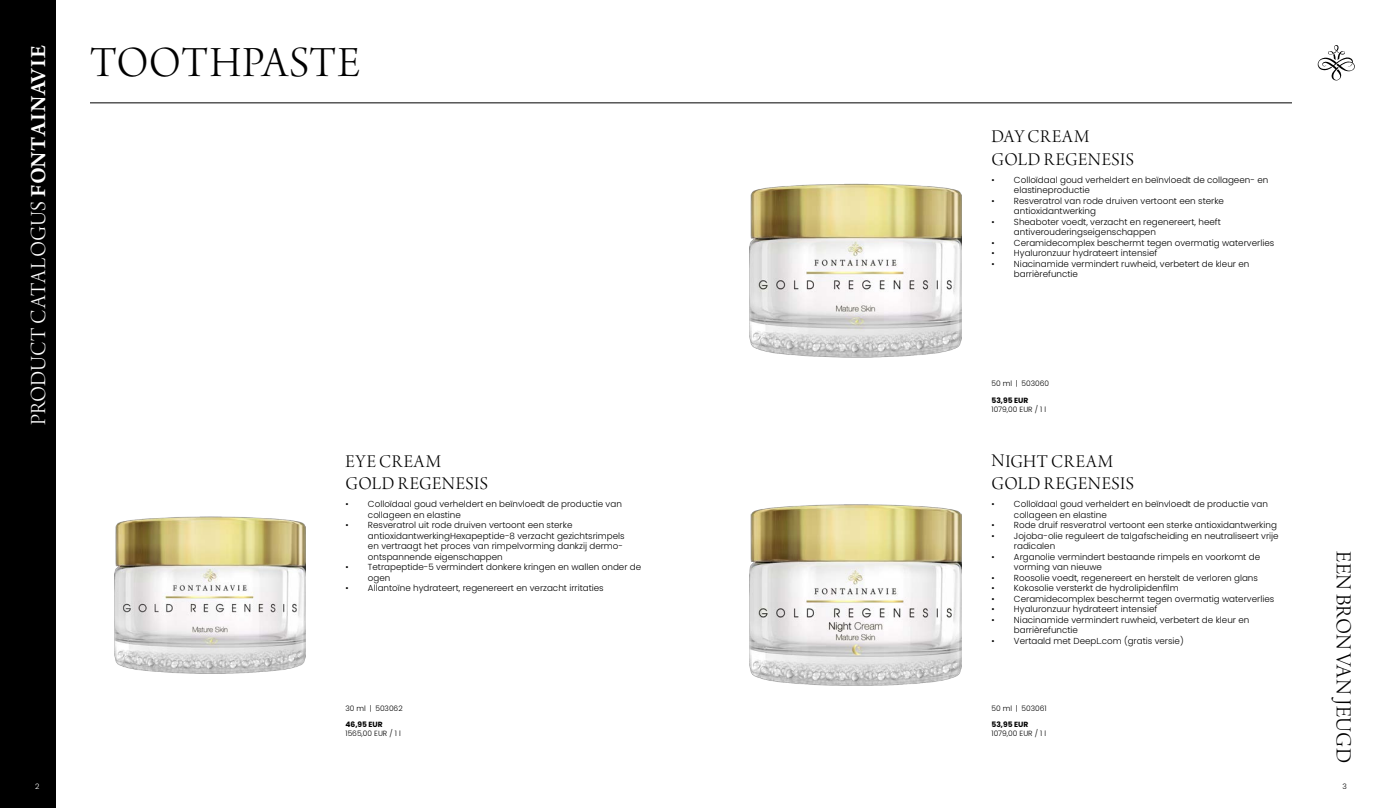
<style>
.page{position:relative;width:1382px;height:808px;background:#fff}
.page>*{position:absolute;margin:0;border:0;box-sizing:border-box;transform-origin:0 0}
.t1{font:45.5px "Arno Pro Light Display";letter-spacing:.005em;color:#000}
.t2{font:22.75px "Arno Pro Light Display";letter-spacing:.005em;color:#fff}
.t3{font:22.75px "Arno Pro Light Display";letter-spacing:.015em;color:#000}
.t4{font:18.88px/22.5px "Arno Pro Light Display";letter-spacing:.025em;color:#000}
.t5{font:300 8.75px/10.5px "Poppins";color:#000}
.t6{font:300 7.5px "Poppins";color:#000}
.t7{font:700 7.5px "Poppins";color:#000}
.t8{font:300 7.5px "Poppins";color:#fff}
.s1{font-family:"Arno Pro";font-weight:600}
</style>
<div class="page">
<div style="left:0;top:0;width:56px;height:808px;background:#000"></div>
<hr style="left:90px;top:103px;width:1202px;height:1px;background:#000">
<svg style="left:1318px;top:45px;width:37px;height:36px"></svg>
<img style="left:750px;top:183px;width:212px;height:175px">
<img style="left:750px;top:504px;width:212px;height:182px">
<img style="left:114px;top:516px;width:192px;height:158px">
<h2 class="t2" style="left:26px;top:425px;width:382px;rotate:-90deg">PRODUCT CATALOGUS <span class="s1">FONTAINAVIE</span></h2>
<h1 class="t1" style="left:90px;top:38px;width:271px">TOOTHPASTE</h1>
<h3 class="t4" style="left:346px;top:451px;width:144px">EYE CREAM<br>GOLD REGENESIS</h3>
<p class="t5" style="left:368px;top:499px;width:255px;text-indent:-22px">• Colloïdaal goud verheldert en beïnvloedt de productie van collageen en elastine</p>
<p class="t5" style="left:368px;top:520px;width:258px;text-indent:-22px">• Resveratrol uit rode druiven vertoont een sterke antioxidantwerkingHexapeptide-8 verzacht gezichtsrimpels en vertraagt het proces van rimpelvorming dankzij dermo&shy;ontspannende eigenschappen</p>
<p class="t5" style="left:368px;top:562px;width:275px;text-indent:-22px">• Tetrapeptide-5 vermindert donkere kringen en wallen onder de ogen</p>
<p class="t5" style="left:345px;top:583px;width:260px">• Allantoïne hydrateert, regenereert en verzacht irritaties</p>
<h3 class="t4" style="left:992px;top:126px;width:144px">DAY CREAM<br>GOLD REGENESIS</h3>
<p class="t5" style="left:1014px;top:174px;width:256px;text-indent:-22px">• Colloïdaal goud verheldert en beïnvloedt de collageen- en elastineproductie</p>
<p class="t5" style="left:1014px;top:195px;width:212px;text-indent:-22px">• Resveratrol van rode druiven vertoont een sterke antioxidantwerking</p>
<p class="t5" style="left:1014px;top:216px;width:208px;text-indent:-22px">• Sheaboter voedt, verzacht en regenereert, heeft antiverouderingseigenschappen</p>
<p class="t5" style="left:991px;top:237px;width:284px">• Ceramidecomplex beschermt tegen overmatig waterverlies</p>
<p class="t5" style="left:991px;top:248px;width:167px">• Hyaluronzuur hydrateert intensief</p>
<p class="t5" style="left:1014px;top:258px;width:237px;text-indent:-22px">• Niacinamide vermindert ruwheid, verbetert de kleur en barrièrefunctie</p>
<p class="t6" style="left:991px;top:379px;width:59px">50 ml | 503060</p>
<p class="t7" style="left:991px;top:396px;width:38px">53,95 EUR</p>
<p class="t6" style="left:991px;top:405px;width:56px">1079,00 EUR / 1 l</p>
<h3 class="t4" style="left:992px;top:451px;width:144px">NIGHT CREAM<br>GOLD REGENESIS</h3>
<p class="t5" style="left:1014px;top:499px;width:255px;text-indent:-22px">• Colloïdaal goud verheldert en beïnvloedt de productie van collageen en elastine</p>
<p class="t5" style="left:991px;top:520px;width:287px">• Rode druif resveratrol vertoont een sterke antioxidantwerking</p>
<p class="t5" style="left:1014px;top:530px;width:266px;text-indent:-22px">• Jojoba-olie reguleert de talgafscheiding en neutraliseert vrije radicalen</p>
<p class="t5" style="left:1014px;top:551px;width:248px;text-indent:-22px">• Arganolie vermindert bestaande rimpels en voorkomt de vorming van nieuwe</p>
<p class="t5" style="left:991px;top:572px;width:268px">• Roosolie voedt, regenereert en herstelt de verloren glans</p>
<p class="t5" style="left:991px;top:583px;width:189px">• Kokosolie versterkt de hydrolipidenfilm</p>
<p class="t5" style="left:991px;top:593px;width:284px">• Ceramidecomplex beschermt tegen overmatig waterverlies</p>
<p class="t5" style="left:991px;top:604px;width:167px">• Hyaluronzuur hydrateert intensief</p>
<p class="t5" style="left:1014px;top:614px;width:237px;text-indent:-22px">• Niacinamide vermindert ruwheid, verbetert de kleur en barrièrefunctie</p>
<p class="t5" style="left:991px;top:635px;width:194px">• Vertaald met DeepL.com (gratis versie)</p>
<p class="t6" style="left:345px;top:704px;width:59px">30 ml | 503062</p>
<p class="t6" style="left:991px;top:704px;width:57px">50 ml | 503061</p>
<p class="t7" style="left:345px;top:720px;width:39px">46,95 EUR</p>
<p class="t6" style="left:345px;top:729px;width:57px">1565,00 EUR / 1 l</p>
<p class="t7" style="left:991px;top:720px;width:38px">53,95 EUR</p>
<p class="t6" style="left:991px;top:729px;width:56px">1079,00 EUR / 1 l</p>
<h2 class="t3" style="left:1356px;top:551px;width:214px;rotate:90deg">EEN BRON VAN JEUGD</h2>
<p class="t8" style="left:35px;top:782px;width:6px">2</p>
<p class="t6" style="left:1342px;top:782px;width:6px">3</p>
</div>
